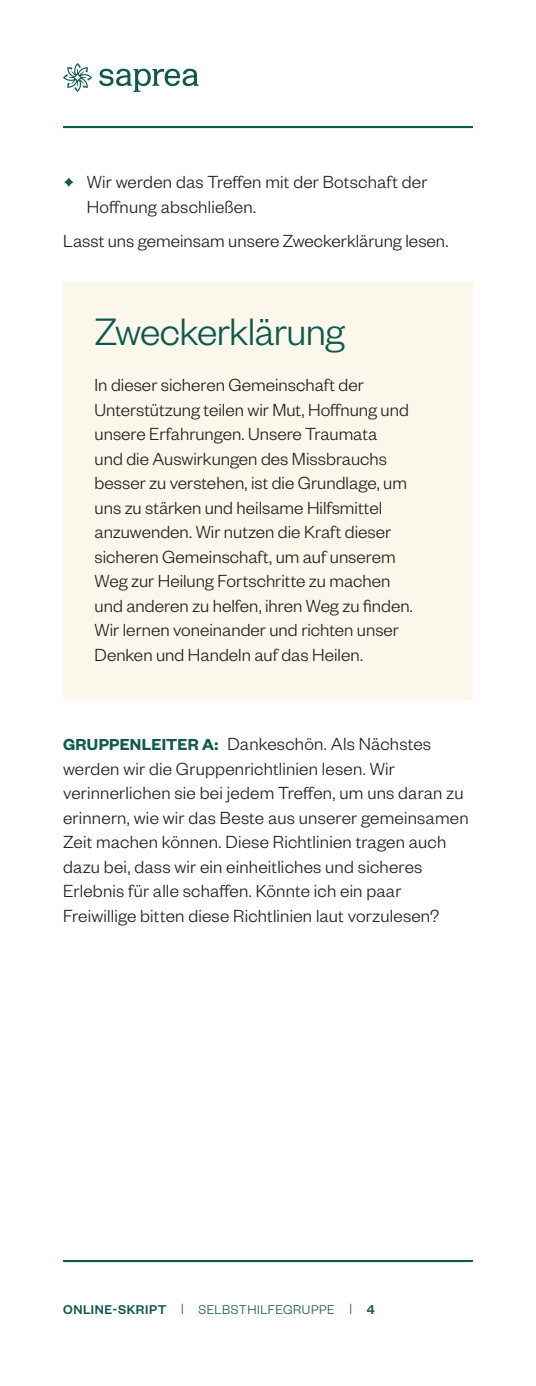
<style>
.page{position:relative;width:536px;height:1386px;background:#fff}
.page>*{position:absolute;margin:0;border:0;box-sizing:border-box;transform-origin:0 0}
.t1{font:300 42px "Founders Grotesk";letter-spacing:-.015em;color:#0f594e}
.Body{font:300 19.25px/24.5px "Founders Grotesk";letter-spacing:.005em;color:#231f20}
.t2{font:300 14px "Founders Grotesk";letter-spacing:.03em;color:#0f594e}
.s1{color:#0f594e}
.s2{font-weight:600;font-size:17.5px;color:#0f594e}
.s3{font-weight:500}
</style>
<div class="page">
<hr style="left:63px;top:1260px;width:409px;height:2px;background:#0f594e">
<hr style="left:63px;top:126px;width:409px;height:2px;background:#0f594e">
<svg style="left:99px;top:69px;width:100px;height:23px"></svg>
<svg style="left:63px;top:63px;width:29px;height:29px"></svg>
<div style="left:63px;top:281px;width:409px;height:419px;background:#fbf8eb"></div>
<p class="Body" style="left:87px;top:169px;width:342px;text-indent:-24px"><span class="s1">•</span> Wir werden das Treffen mit der Botschaft der<br>Hoffnung abschließen.</p>
<p class="Body" style="left:63px;top:228px;width:387px">Lasst uns gemeinsam unsere Zweckerklärung lesen.</p>
<h3 class="t1" style="left:94px;top:306px;width:252px">Zweckerklärung</h3>
<p class="Body" style="left:94px;top:372px;width:320px">In dieser sicheren Gemeinschaft der Unterstützung teilen wir Mut, Hoffnung und unsere Erfahrungen. Unsere Traumata<br>und die Auswirkungen des Missbrauchs besser zu verstehen, ist die Grundlage, um uns zu stärken und heilsame Hilfsmittel anzuwenden. Wir nutzen die Kraft dieser sicheren Gemeinschaft, um auf unserem Weg zur Heilung Fortschritte zu machen und anderen zu helfen, ihren Weg zu finden.<br>Wir lernen voneinander und richten unser Denken und Handeln auf das Heilen.</p>
<p class="Body" style="left:63px;top:731px;width:407px"><span class="s2">GRUPPENLEITER A:</span> Dankeschön. Als Nächstes werden wir die Gruppenrichtlinien lesen. Wir verinnerlichen sie bei jedem Treffen, um uns daran zu erinnern, wie wir das Beste aus unserer gemeinsamen Zeit machen können. Diese Richtlinien tragen auch dazu bei, dass wir ein einheitliches und sicheres Erlebnis für alle schaffen. Könnte ich ein paar Freiwillige bitten diese Richtlinien laut vorzulesen?</p>
<p class="t2" style="left:63px;top:1301px;width:313px"><span class="s3">ONLINE-SKRIPT</span> | SELBSTHILFEGRUPPE | <span class="s3">4</span></p>
</div>
